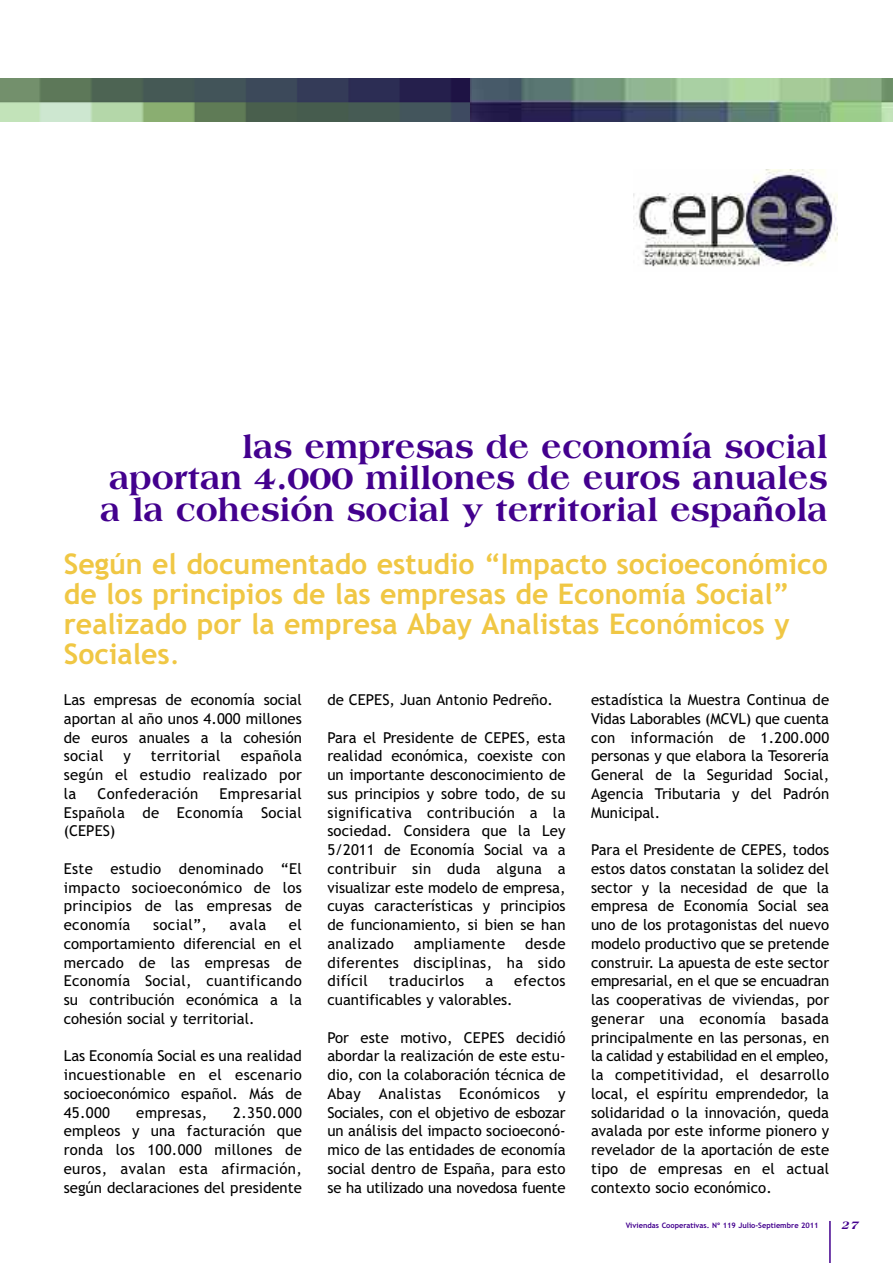
<style>
.page{position:relative;width:893px;height:1263px;background:#fff}
.page>*{position:absolute;margin:0;border:0;box-sizing:border-box;transform-origin:0 0}
.t1{font:800 33px/31.5px "Americana";color:#43008e;text-align:justify}
.t2{font:700 28.5px/30px "Trebuchet MS";color:#f0c744}
.t3{font:15px/18.8px "Trebuchet MS";color:#000;text-align:justify}
.t4{font:15px "Trebuchet MS";letter-spacing:.02em;color:#000}
.t5{font:italic 800 12px "Americana";color:#43008e}
.t6{font:700 7.5px "Trebuchet MS";color:#43008e}
.s1{font-weight:400}
</style>
<div class="page">
<hr style="left:829px;top:1221px;width:2px;height:42px;background:#43008e">
<img style="left:470px;top:79px;width:423px;height:43px">
<img style="left:0;top:79px;width:470px;height:43px">
<img style="left:633px;top:169px;width:204px;height:98px">
<h1 class="t1" style="left:100px;top:433px;width:729px;text-indent:142px">las empresas de economía social aportan 4.000 millones de euros anuales a la cohesión social y territorial española</h1>
<h2 class="t2" style="left:64px;top:550px;width:766px">Según el documentado estudio “Impacto socioeconómico de los principios de las empresas de Economía Social” realizado por la empresa Abay Analistas Económicos y Sociales<span class="s1">.</span></h2>
<p class="t3" style="left:64px;top:690px;width:240px">Las empresas de economía social aportan al año unos 4.000 millones de euros anuales a la cohesión social</p>
<p class="t3" style="left:64px;top:747px;width:240px;text-indent:177px">española según el estudio realizado por la</p>
<p class="t3" style="left:124px;top:747px;width:9px">y</p>
<p class="t4" style="left:151px;top:747px;width:71px">territorial</p>
<p class="t4" style="left:98px;top:785px;width:102px">Confederación</p>
<p class="t3" style="left:64px;top:784px;width:240px;text-indent:156px">Empresarial Española de Economía Social (CEPES)</p>
<p class="t3" style="left:64px;top:859px;width:240px">Este estudio denominado “El impacto socioeconómico de los principios de las empresas de economía</p>
<p class="t3" style="left:64px;top:915px;width:240px;text-indent:225px">el comportamiento diferencial en el mercado de las empresas de Economía Social, cuantificando su contribución económica a la cohesión social y territorial.</p>
<p class="t3" style="left:64px;top:1047px;width:240px">Las Economía Social es una realidad incuestionable en el escenario socioeconómico español. Más de 45.000</p>
<p class="t3" style="left:153px;top:915px;width:55px">social”,</p>
<p class="t3" style="left:230px;top:915px;width:38px">avala</p>
<p class="t3" style="left:64px;top:1103px;width:240px;text-indent:170px">2.350.000 empleos y una facturación que ronda los 100.000 millones de euros, avalan esta afirmación, según declaraciones del presidente</p>
<p class="t4" style="left:136px;top:1103px;width:73px">empresas,</p>
<p class="t3" style="left:327px;top:690px;width:227px">de CEPES, Juan Antonio Pedreño.</p>
<p class="t3" style="left:327px;top:728px;width:240px">Para el Presidente de CEPES, esta realidad económica, coexiste con un importante desconocimiento de sus principios y sobre todo, de su significativa contribución a la sociedad. Considera que la Ley 5/2011 de Economía Social va a contribuir sin duda alguna a visualizar este modelo de empresa, cuyas características y principios de funcionamiento, si bien se han analizado</p>
<p class="t3" style="left:327px;top:934px;width:240px;text-indent:198px">desde diferentes disciplinas, ha sido difícil</p>
<p class="t4" style="left:414px;top:935px;width:93px">ampliamente</p>
<p class="t4" style="left:389px;top:972px;width:77px">traducirlos</p>
<p class="t3" style="left:485px;top:972px;width:9px">a</p>
<p class="t4" style="left:514px;top:972px;width:53px">efectos</p>
<p class="t3" style="left:327px;top:990px;width:187px">cuantificables y valorables.</p>
<p class="t3" style="left:327px;top:1028px;width:240px">Por este motivo, CEPES decidió abordar la realización de este estu&shy;dio, con la colaboración técnica de Abay Analistas Económicos y Sociales, con el objetivo de esbozar un análisis del impacto socioeconó&shy;mico de las entidades de economía social dentro de España, para esto se ha utilizado una novedosa fuente</p>
<p class="t3" style="left:591px;top:690px;width:240px">estadística la Muestra Continua de Vidas Laborables (MCVL) que cuenta con información de 1.200.000 personas y que elabora la Tesorería General de la Seguridad Social, Agencia Tributaria y del Padrón Municipal.</p>
<p class="t3" style="left:591px;top:840px;width:240px">Para el Presidente de CEPES, todos estos datos constatan la solidez del sector y la necesidad de que la empresa de Economía Social sea uno de los protagonistas del nuevo modelo productivo que se pretende construir. La apuesta de este sector empresarial, en el que se encuadran las cooperativas de viviendas, por generar una economía basada principalmente en las personas, en la calidad y estabilidad en el empleo, la competitividad, el desarrollo local, el espíritu emprendedor, la solidaridad o la innovación, queda avalada por este informe pionero y revelador de la aportación de este tipo de empresas en el actual contexto socio económico.</p>
<p class="t6" style="left:626px;top:1221px;width:195px">Viviendas Cooperativas. Nº 119 Julio-Septiembre 2011</p>
<p class="t5" style="left:841px;top:1220px;width:21px">27</p>
</div>
